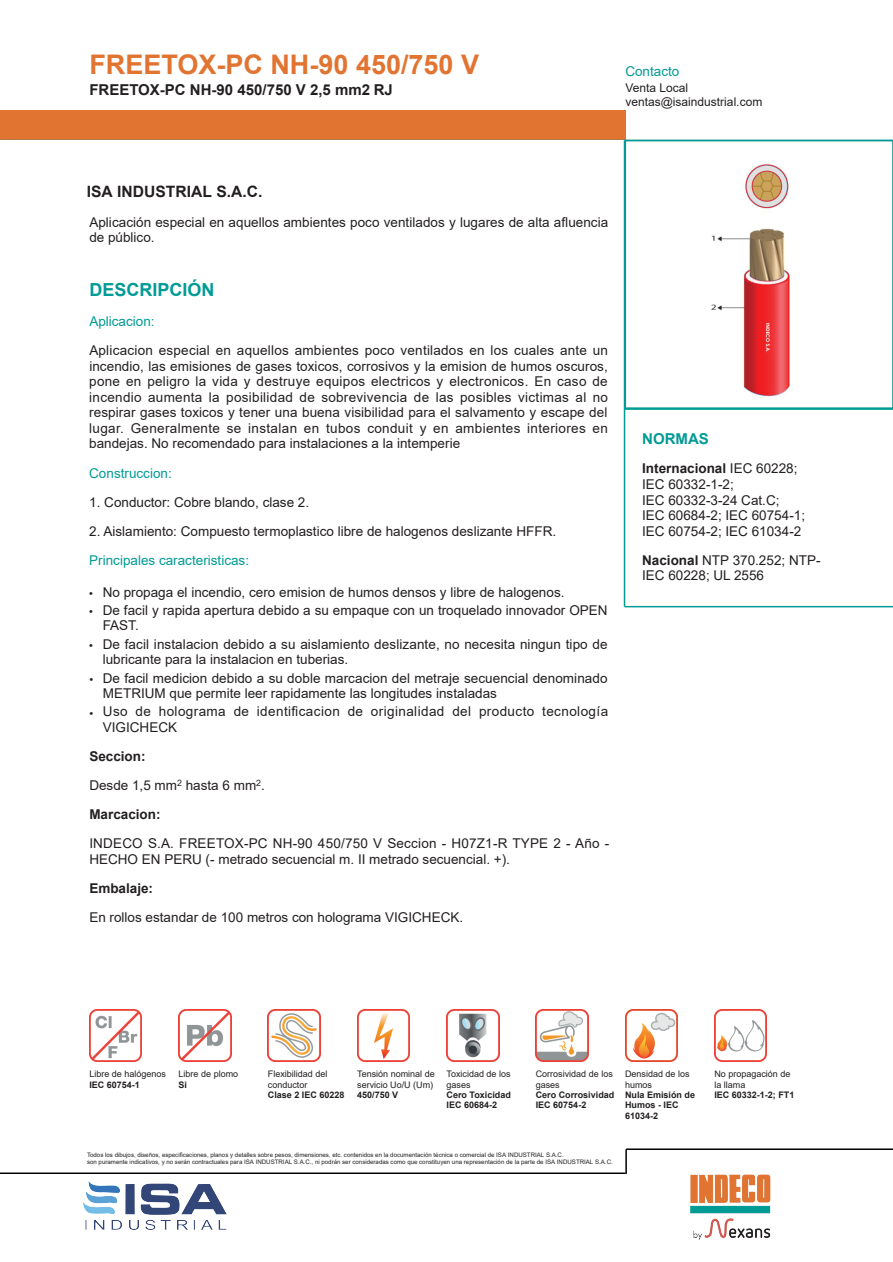
<style>
.page{position:relative;width:893px;height:1262px;background:#fff}
.page>*{position:absolute;margin:0;border:0;box-sizing:border-box;transform-origin:0 0}
.t1{font:700 27px "Arial";color:#e27432}
.t2{font:700 18px "Arial";color:#009b95}
.t3{font:700 15.6px "Arial";color:#231f20}
.t4{font:700 15px "Arial";color:#231f20}
.t5{font:700 15px "Arial";color:#009b95}
.t6{font:13.5px/15.5px "Arial";color:#231f20}
.t7{font:13.5px/15.6px "Arial";letter-spacing:.03em;color:#231f20}
.t8{font:13.5px "Arial";color:#009b95}
.t9{font:700 13.5px "Arial";color:#231f20}
.t10{font:13.5px "Symbol";color:#231f20}
.t11{font:12px/13.8px "Arial";color:#231f20}
.t12{font:9px/10.4px "Arial";color:#231f20}
.t13{font:700 9px/10.4px "Arial";color:#231f20}
.t14{font:6.15px/7.1px "Arial";color:#231f20}
.s1{font-weight:700}
</style>
<div class="page">
<div style="left:0;top:111px;width:625px;height:29px;background:#e27432"></div>
<hr style="left:0;top:1172px;width:625px;height:2px;background:#000001">
<hr style="left:626px;top:1148px;width:266px;height:2px;background:#000001">
<hr style="left:625px;top:1149px;width:2px;height:25px;background:#000001">
<img style="left:690px;top:1174px;width:81px;height:65px">
<img style="left:89px;top:1009px;width:53px;height:52px">
<img style="left:179px;top:1009px;width:52px;height:52px">
<img style="left:268px;top:1009px;width:52px;height:52px">
<img style="left:357px;top:1009px;width:53px;height:52px">
<img style="left:446px;top:1009px;width:53px;height:52px">
<img style="left:535px;top:1009px;width:53px;height:52px">
<img style="left:625px;top:1009px;width:52px;height:52px">
<img style="left:714px;top:1009px;width:52px;height:52px">
<hr style="left:624px;top:606px;width:268px;height:1px;background:#009b95">
<hr style="left:623px;top:140px;width:2px;height:466px;background:#009b95">
<svg style="left:624px;top:140px;width:268px;height:268px"></svg>
<hr style="left:625px;top:408px;width:267px;height:2px;background:#009b95">
<img style="left:83px;top:1181px;width:144px;height:48px">
<h1 class="t1" style="left:89px;top:46px;width:391px">FREETOX-PC NH-90 450/750 V</h1>
<p class="t4" style="left:89px;top:79px;width:305px">FREETOX-PC NH-90 450/750 V 2,5 mm2 RJ</p>
<p class="t8" style="left:625px;top:62px;width:56px">Contacto</p>
<p class="t11" style="left:625px;top:81px;width:138px">Venta Local ventas@isaindustrial.com</p>
<p class="t3" style="left:87px;top:180px;width:177px">ISA INDUSTRIAL S.A.C.</p>
<p class="t6" style="left:89px;top:214px;width:520px">Aplicación especial en aquellos ambientes poco ventilados y lugares de alta afluencia de público.</p>
<h2 class="t2" style="left:89px;top:277px;width:127px">DESCRIPCIÓN</h2>
<p class="t8" style="left:89px;top:312px;width:67px">Aplicacion:</p>
<p class="t6" style="left:89px;top:343px;width:520px;text-align:justify">Aplicacion especial en aquellos ambientes poco ventilados en los cuales ante un incendio, las emisiones de gases toxicos, corrosivos y la emision de humos oscuros, pone en peligro la vida y destruye equipos electricos y electronicos. En caso de incendio aumenta la posibilidad de sobrevivencia de las posibles victimas al no respirar gases toxicos y tener una buena visibilidad para el salvamento y escape del lugar. Generalmente se instalan en tubos conduit y en ambientes interiores en bandejas. No recomendado para instalaciones a la intemperie</p>
<p class="t8" style="left:89px;top:463px;width:84px">Construccion:</p>
<p class="t6" style="left:89px;top:494px;width:221px">1. Conductor: Cobre blando, clase 2.</p>
<p class="t6" style="left:89px;top:523px;width:468px">2. Aislamiento: Compuesto termoplastico libre de halogenos deslizante HFFR.</p>
<p class="t8" style="left:89px;top:551px;width:161px">Principales caracteristicas:</p>
<p class="t6" style="left:103px;top:582px;width:506px;line-height:18.3px;text-indent:-14px">• No propaga el incendio, cero emision de humos densos y libre de halogenos.<br>De facil y rapida apertura debido a su empaque con un troquelado innovador OPEN</p>
<p class="t6" style="left:103px;top:618px;width:38px">FAST.</p>
<p class="t10" style="left:89px;top:602px;width:5px">•</p>
<p class="t10" style="left:89px;top:636px;width:5px">•</p>
<p class="t10" style="left:89px;top:670px;width:5px">•</p>
<p class="t6" style="left:103px;top:636px;width:506px">De facil instalacion debido a su aislamiento deslizante, no necesita ningun tipo de lubricante para la instalacion en tuberias.</p>
<p class="t6" style="left:103px;top:670px;width:506px">De facil medicion debido a su doble marcacion del metraje secuencial denominado<br>METRIUM que permite leer rapidamente las longitudes instaladas</p>
<p class="t7" style="left:103px;top:704px;width:507px">Uso de holograma de identificacion de originalidad del producto tecnología<br>VIGICHECK</p>
<p class="t10" style="left:89px;top:704px;width:5px">•</p>
<p class="t6" style="left:89px;top:741px;width:177px;line-height:29.1px"><span class="s1">Seccion:<br></span>Desde 1,5 mm<sup>2</sup> hasta 6 mm<sup>2</sup>.<br><span class="s1">Marcacion:</span></p>
<p class="t6" style="left:89px;top:836px;width:521px">INDECO S.A. FREETOX-PC NH-90 450/750 V Seccion - H07Z1-R TYPE 2 - Año -<br>HECHO EN PERU (- metrado secuencial m. II metrado secuencial. +).</p>
<p class="t9" style="left:89px;top:879px;width:65px">Embalaje:</p>
<p class="t6" style="left:89px;top:909px;width:375px">En rollos estandar de 100 metros con holograma VIGICHECK.</p>
<p class="t5" style="left:642px;top:428px;width:68px">NORMAS</p>
<p class="t6" style="left:642px;top:461px;width:164px"><span class="s1">Internacional</span> IEC 60228;<br>IEC 60332-1-2;<br>IEC 60332-3-24 Cat.C;<br>IEC 60684-2; IEC 60754-1;<br>IEC 60754-2; IEC 61034-2</p>
<p class="t6" style="left:642px;top:552px;width:180px"><span class="s1">Nacional</span> NTP 370.252; NTP-<br>IEC 60228; UL 2556</p>
<p class="t12" style="left:89px;top:1068px;width:78px">Libre de halógenos</p>
<p class="t13" style="left:89px;top:1079px;width:52px">IEC 60754-1</p>
<p class="t12" style="left:179px;top:1068px;width:61px">Libre de plomo</p>
<p class="t13" style="left:179px;top:1079px;width:10px">Si</p>
<p class="t12" style="left:268px;top:1068px;width:61px">Flexibilidad del conductor</p>
<p class="t13" style="left:268px;top:1089px;width:78px">Clase 2 IEC 60228</p>
<p class="t12" style="left:357px;top:1068px;width:79px">Tensión nominal de servicio Uo/U (Um)</p>
<p class="t13" style="left:357px;top:1089px;width:43px">450/750 V</p>
<p class="t12" style="left:446px;top:1068px;width:66px">Toxicidad de los gases</p>
<p class="t13" style="left:446px;top:1089px;width:66px">Cero Toxicidad<br>IEC 60684-2</p>
<p class="t12" style="left:535px;top:1068px;width:79px">Corrosividad de los gases</p>
<p class="t13" style="left:535px;top:1089px;width:80px">Cero Corrosividad<br>IEC 60754-2</p>
<p class="t12" style="left:625px;top:1068px;width:66px">Densidad de los humos</p>
<p class="t13" style="left:625px;top:1089px;width:72px">Nula Emisión de<br>Humos - IEC<br>61034-2</p>
<p class="t12" style="left:714px;top:1068px;width:78px">No propagación de la llama</p>
<p class="t13" style="left:714px;top:1089px;width:82px">IEC 60332-1-2; FT1</p>
<p class="t14" style="left:87px;top:1151px;width:527px">Todos los dibujos, diseños, especificaciones, planos y detalles sobre pesos, dimensiones, etc. contenidos en la documentación técnica o comercial de ISA INDUSTRIAL S.A.C.<br>son puramente indicativos, y no serán contractuales para ISA INDUSTRIAL S.A.C., ni podrán ser consideradas como que constituyen una representación de la parte de ISA INDUSTRIAL S.A.C.</p>
</div>
